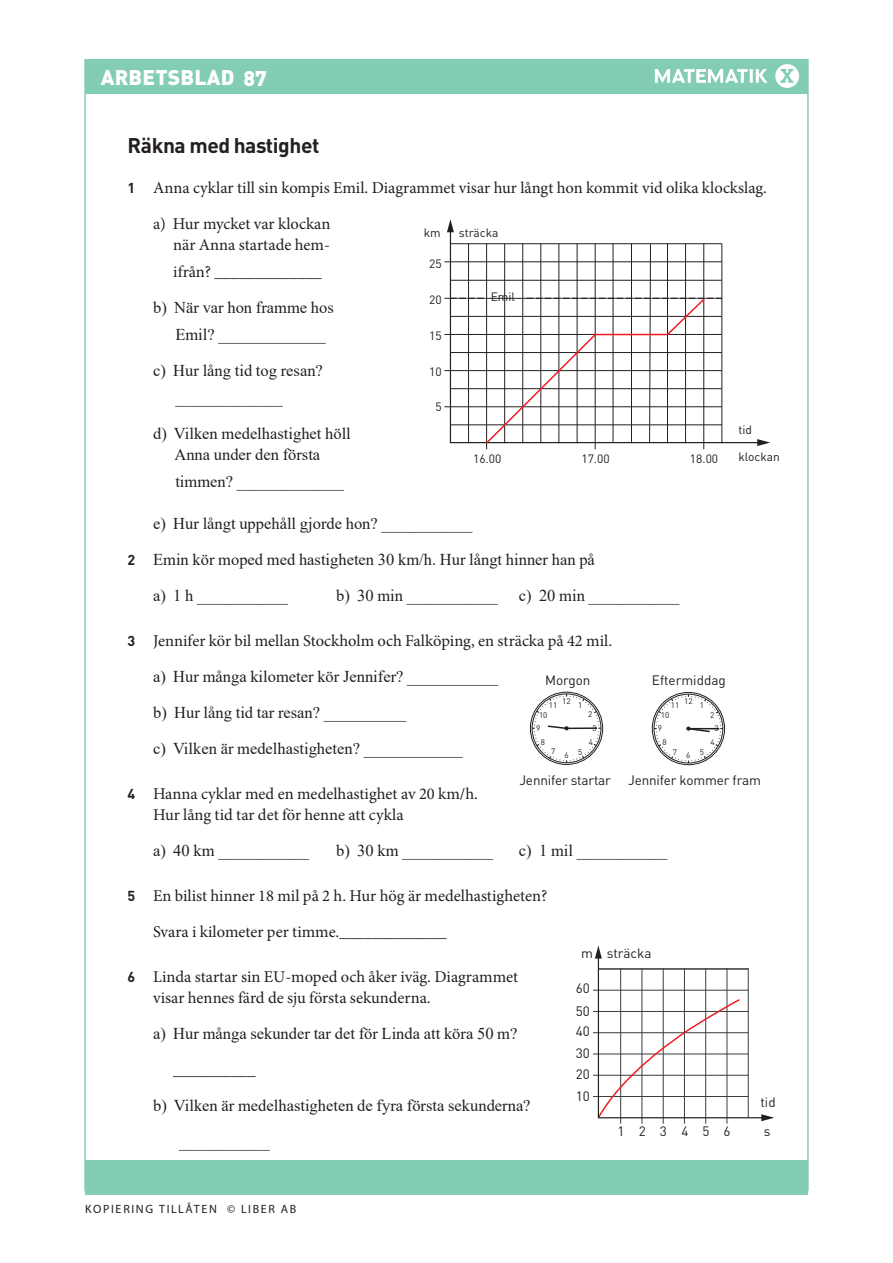
<style>
.page{position:relative;width:893px;height:1263px;background:#fff}
.page>*{position:absolute;margin:0;border:0;box-sizing:border-box;transform-origin:0 0}
.R_OH{font:700 21px "DIN Pro";letter-spacing:-.02em;color:#231f20}
.Antal_ratt{font:900 21px "DIN Pro";letter-spacing:.01em;color:#fff}
.Uppgift{font:16.5px/27px "Times New Roman";color:#231f20}
.Uppgift_luft_över{font:16.5px/21px "Minion Pro";color:#231f20}
.Uppgift-2{font:16.5px/21px "Minion Pro";color:#231f20;text-align:right}
.t1{font:13.5px/29.5px "DIN Pro";letter-spacing:-.01em;color:#231f20}
.t2{font:12px "DIN Pro";color:#231f20}
.t3{font:500 12px "Orgon Slab";letter-spacing:.14em;color:#231f20}
.t4{font:8.1px/14px "DIN Pro";color:#231f20;text-align:center}
.s1{font-family:"DIN Pro";font-weight:700;font-size:14.25px}
</style>
<div class="page">
<div style="left:85px;top:59px;width:723px;height:34px;background:#83cdb5"></div>
<div style="left:85px;top:1160px;width:723px;height:34px;background:#83cdb5"></div>
<div style="left:775px;top:64px;width:24px;height:24px;background:#fff;border-radius:50%"></div>
<svg style="left:780px;top:69px;width:13px;height:14px"></svg>
<svg style="left:655px;top:69px;width:113px;height:14px"></svg>
<hr style="left:486px;top:280px;width:1px;height:169px;background:#231f20">
<hr style="left:595px;top:280px;width:1px;height:169px;background:#231f20">
<hr style="left:444px;top:298px;width:278px;height:1px;background:#231f20">
<hr style="left:444px;top:334px;width:278px;height:1px;background:#231f20">
<hr style="left:444px;top:370px;width:278px;height:1px;background:#231f20">
<hr style="left:444px;top:406px;width:278px;height:1px;background:#231f20">
<hr style="left:444px;top:262px;width:278px;height:1px;background:#231f20">
<hr style="left:703px;top:243px;width:1px;height:206px;background:#231f20">
<svg style="left:449px;top:232px;width:308px;height:212px"></svg>
<svg style="left:757px;top:439px;width:13px;height:7px"></svg>
<svg style="left:447px;top:219px;width:7px;height:13px"></svg>
<svg style="left:450px;top:244px;width:272px;height:201px"></svg>
<div style="left:530px;top:692px;width:73px;height:73px;border:1px solid #231f20;border-radius:50%"></div>
<svg style="left:532px;top:694px;width:69px;height:69px"></svg>
<div style="left:652px;top:692px;width:73px;height:73px;border:1px solid #231f20;border-radius:50%"></div>
<svg style="left:654px;top:694px;width:69px;height:69px"></svg>
<hr style="left:599px;top:969px;width:149px;height:1px;background:#3e3e3f">
<hr style="left:593px;top:990px;width:155px;height:1px;background:#3e3e3f">
<hr style="left:593px;top:1011px;width:155px;height:1px;background:#3e3e3f">
<hr style="left:593px;top:1032px;width:155px;height:1px;background:#3e3e3f">
<hr style="left:593px;top:1054px;width:155px;height:1px;background:#3e3e3f">
<hr style="left:593px;top:1075px;width:155px;height:1px;background:#3e3e3f">
<hr style="left:593px;top:1096px;width:155px;height:1px;background:#3e3e3f">
<hr style="left:620px;top:968px;width:1px;height:156px;background:#3e3e3f">
<hr style="left:642px;top:968px;width:1px;height:156px;background:#3e3e3f">
<hr style="left:663px;top:968px;width:1px;height:156px;background:#3e3e3f">
<hr style="left:684px;top:968px;width:1px;height:156px;background:#3e3e3f">
<hr style="left:705px;top:968px;width:1px;height:156px;background:#3e3e3f">
<hr style="left:727px;top:968px;width:1px;height:156px;background:#3e3e3f">
<hr style="left:748px;top:968px;width:1px;height:150px;background:#3e3e3f">
<svg style="left:596px;top:998px;width:145px;height:122px"></svg>
<hr style="left:598px;top:1117px;width:166px;height:1px;background:#231f20">
<svg style="left:761px;top:1114px;width:13px;height:7px"></svg>
<hr style="left:598px;top:956px;width:1px;height:162px;background:#231f20">
<svg style="left:595px;top:945px;width:7px;height:13px"></svg>
<p class="Antal_ratt" style="left:101px;top:63px;width:168px">ARBETSBLAD 87</p>
<p class="R_OH" style="left:128px;top:131px;width:193px">Räkna med hastighet</p>
<p class="Uppgift_luft_över" style="left:128px;top:177px;width:641px"><span class="s1">1</span> Anna cyklar till sin kompis Emil. Diagrammet visar hur långt hon kommit vid olika klockslag.</p>
<p class="Uppgift-2" style="left:153px;top:213px;width:179px">a) Hur mycket var klockan när Anna startade hem-</p>
<p class="Uppgift-2" style="left:173px;top:261px;width:150px">ifrån? _____________</p>
<p class="Uppgift" style="left:175px;top:293px;width:160px;text-indent:-22px">b) När var hon framme hos<br>Emil? _____________</p>
<p class="Uppgift" style="left:175px;top:356px;width:149px;text-indent:-22px">c) Hur lång tid tog resan? _____________</p>
<p class="Uppgift" style="left:153px;top:422px;width:199px;line-height:21px;text-align:center">d) Vilken medelhastighet höll<br>Anna under den första</p>
<p class="Uppgift" style="left:175px;top:467px;width:170px">timmen? _____________</p>
<p class="Uppgift" style="left:153px;top:509px;width:321px">e) Hur långt uppehåll gjorde hon? ___________</p>
<p class="Uppgift" style="left:128px;top:545px;width:469px"><span class="s1">2</span> Emin kör moped med hastigheten 30 km/h. Hur långt hinner han på</p>
<p class="Uppgift" style="left:153px;top:581px;width:136px">a) 1 h ___________</p>
<p class="Uppgift" style="left:336px;top:581px;width:163px">b) 30 min ___________</p>
<p class="Uppgift" style="left:519px;top:581px;width:162px">c) 20 min ___________</p>
<p class="Uppgift_luft_över" style="left:128px;top:630px;width:486px"><span class="s1">3</span> Jennifer kör bil mellan Stockholm och Falköping, en sträcka på 42 mil.</p>
<p class="Uppgift" style="left:153px;top:662px;width:346px">a) Hur många kilometer kör Jennifer? ___________</p>
<p class="Uppgift" style="left:153px;top:698px;width:255px">b) Hur lång tid tar resan? __________</p>
<p class="Uppgift" style="left:153px;top:734px;width:311px">c) Vilken är medelhastigheten? ____________</p>
<p class="Uppgift_luft_över" style="left:153px;top:783px;width:326px;text-indent:-26px"><span class="s1">4</span> Hanna cyklar med en medelhastighet av 20 km/h.<br>Hur lång tid tar det för henne att cykla</p>
<p class="Uppgift" style="left:153px;top:836px;width:158px">a) 40 km ___________</p>
<p class="Uppgift" style="left:336px;top:836px;width:158px">b) 30 km ___________</p>
<p class="Uppgift" style="left:519px;top:836px;width:150px">c) 1 mil ___________</p>
<p class="Uppgift_luft_över" style="left:128px;top:885px;width:421px"><span class="s1">5</span> En bilist hinner 18 mil på 2 h. Hur hög är medelhastigheten?</p>
<p class="Uppgift-2" style="left:153px;top:921px;width:295px">Svara i kilometer per timme._____________</p>
<p class="Uppgift_luft_över" style="left:153px;top:966px;width:367px;text-indent:-26px"><span class="s1">6</span> Linda startar sin EU-moped och åker iväg. Diagrammet visar hennes färd de sju första sekunderna.</p>
<p class="Uppgift" style="left:153px;top:1019px;width:366px">a) Hur många sekunder tar det för Linda att köra 50 m?</p>
<p class="Uppgift-2" style="left:173px;top:1059px;width:84px">__________</p>
<p class="Uppgift" style="left:153px;top:1091px;width:379px">b) Vilken är medelhastigheten de fyra första sekunderna?</p>
<p class="Uppgift" style="left:179px;top:1127px;width:92px">___________</p>
<p class="t2" style="left:424px;top:224px;width:18px">km</p>
<p class="t2" style="left:459px;top:224px;width:41px">sträcka</p>
<p class="t2" style="left:429px;top:255px;width:14px">25</p>
<p class="t2" style="left:491px;top:288px;width:26px">Emil</p>
<p class="t2" style="left:429px;top:291px;width:14px">20</p>
<p class="t2" style="left:429px;top:328px;width:14px">15</p>
<p class="t2" style="left:429px;top:363px;width:14px">10</p>
<p class="t2" style="left:435px;top:399px;width:8px">5</p>
<p class="t2" style="left:738px;top:421px;width:15px">tid</p>
<p class="t2" style="left:581px;top:450px;width:30px">17.00</p>
<p class="t2" style="left:690px;top:450px;width:30px">18.00</p>
<p class="t2" style="left:738px;top:448px;width:43px">klockan</p>
<p class="t2" style="left:473px;top:450px;width:30px">16.00</p>
<p class="t1" style="left:545px;top:664px;width:47px">Morgon</p>
<p class="t1" style="left:652px;top:664px;width:75px">Eftermiddag</p>
<p class="t4" style="left:562px;top:694px;width:10px">12</p>
<p class="t4" style="left:684px;top:694px;width:10px">12</p>
<p class="t4" style="left:578px;top:697px;width:6px">1</p>
<p class="t4" style="left:700px;top:698px;width:6px">1</p>
<p class="t4" style="left:549px;top:698px;width:10px">11</p>
<p class="t4" style="left:671px;top:698px;width:10px">11</p>
<p class="t4" style="left:588px;top:707px;width:6px">2</p>
<p class="t4" style="left:539px;top:707px;width:10px">10</p>
<p class="t4" style="left:710px;top:707px;width:6px">2</p>
<p class="t4" style="left:661px;top:708px;width:10px">10</p>
<p class="t4" style="left:589px;top:721px;width:10px">3<br>4</p>
<p class="t4" style="left:536px;top:721px;width:6px">9</p>
<p class="t4" style="left:711px;top:721px;width:10px">3<br>4</p>
<p class="t4" style="left:658px;top:721px;width:6px">9</p>
<p class="t4" style="left:541px;top:735px;width:6px">8</p>
<p class="t4" style="left:663px;top:735px;width:6px">8</p>
<p class="t4" style="left:551px;top:744px;width:6px">7</p>
<p class="t4" style="left:673px;top:744px;width:6px">7</p>
<p class="t4" style="left:578px;top:744px;width:6px">5</p>
<p class="t4" style="left:700px;top:745px;width:6px">5</p>
<p class="t4" style="left:564px;top:748px;width:6px">6</p>
<p class="t4" style="left:686px;top:748px;width:6px">6</p>
<p class="t1" style="left:519px;top:764px;width:93px">Jennifer startar</p>
<p class="t1" style="left:628px;top:764px;width:134px">Jennifer kommer fram</p>
<p class="t1" style="left:581px;top:938px;width:72px">m sträcka</p>
<p class="t1" style="left:576px;top:973px;width:16px">60</p>
<p class="t1" style="left:576px;top:995px;width:16px">50</p>
<p class="t1" style="left:576px;top:1016px;width:16px">40</p>
<p class="t1" style="left:576px;top:1038px;width:16px">30</p>
<p class="t1" style="left:576px;top:1059px;width:16px">20</p>
<p class="t1" style="left:576px;top:1081px;width:16px">10</p>
<p class="t1" style="left:760px;top:1086px;width:17px">tid s</p>
<p class="t1" style="left:617px;top:1116px;width:115px">123456</p>
<p class="t3" style="left:85px;top:1201px;width:213px">KOPIERING TILLÅTEN © LIBER AB</p>
</div>
